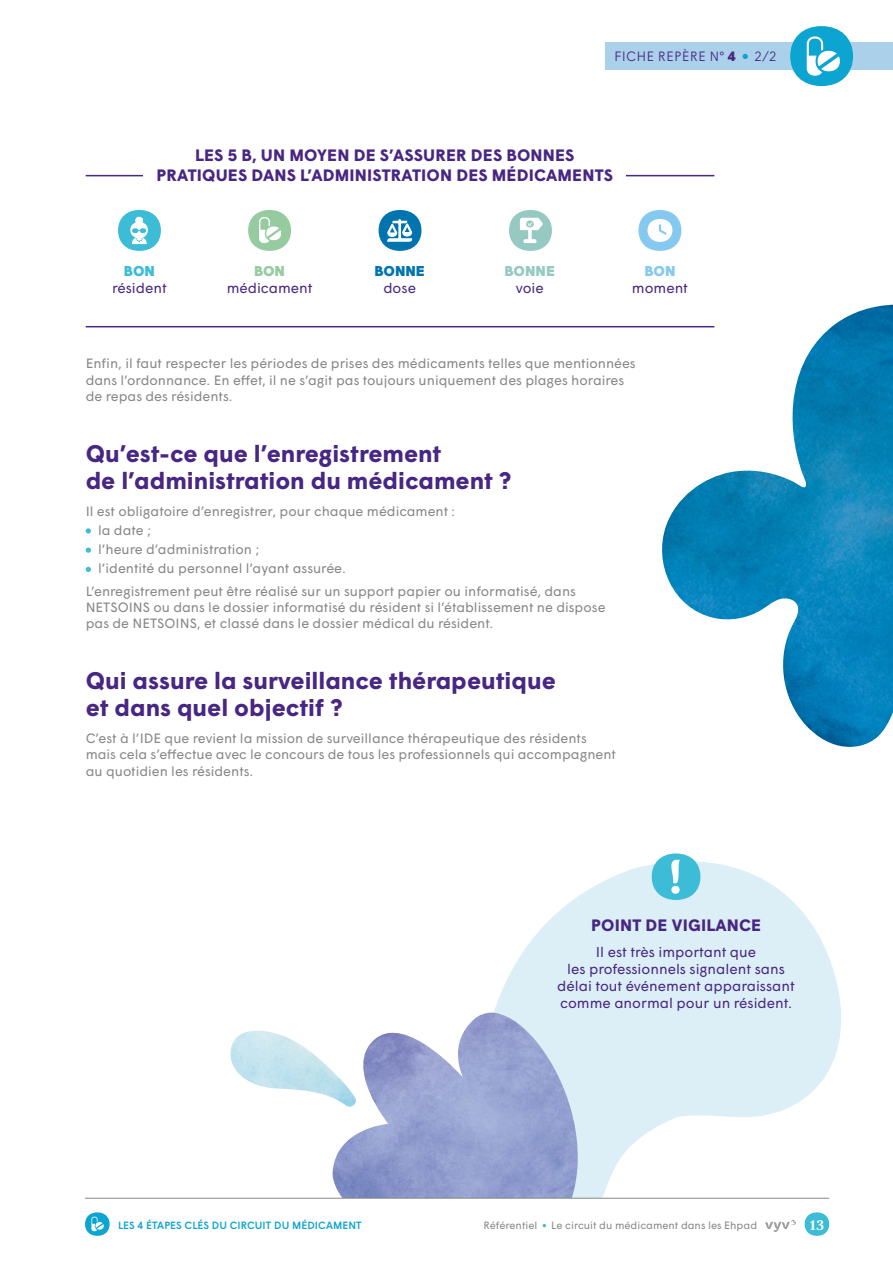
<style>
.page{position:relative;width:893px;height:1263px;background:#fff}
.page>*{position:absolute;margin:0;border:0;box-sizing:border-box;transform-origin:0 0}
.t1{font:700 24px/27px "Wigrum";color:#482683}
.t2{font:700 16.5px/19.8px "Wigrum";letter-spacing:.01em;color:#482683;text-align:center}
.t3{font:700 15px "Aria Text G1";color:#fff}
.t4{font:14.25px/17.1px "Wigrum";color:#482683;text-align:center}
.t5{font:900 14.25px "Wigrum";color:#0074af}
.t6{font:900 14.25px "Wigrum";color:#96c9c2}
.t7{font:900 14.25px "Wigrum";color:#3cbcd7}
.t8{font:900 14.25px "Wigrum";color:#96cba0}
.t9{font:900 14.25px "Wigrum";color:#85c9f0}
.t10{font:13.5px/16.2px "Wigrum";color:#878787}
.t11{font:300 13.5px "Wigrum";letter-spacing:.01em;color:#482683}
.t12{font:10.5px "Wigrum";color:#878787}
.t13{font:500 10.5px "Wigrum";letter-spacing:.01em;color:#0ca4d1}
.s1{font-weight:900}
</style>
<div class="page">
<img style="left:653px;top:305px;width:240px;height:442px">
<div style="left:82px;top:181px;width:620px;height:146px;background:#fff"></div>
<img style="left:230px;top:1031px;width:102px;height:67px">
<svg style="left:494px;top:854px;width:347px;height:344px;fill:#dceff7"></svg>
<img style="left:332px;top:1012px;width:297px;height:186px">
<div style="left:118px;top:210px;width:43px;height:41px;background:#3cbcd7;border-radius:50%"></div>
<svg style="left:130px;top:217px;width:18px;height:27px"></svg>
<div style="left:248px;top:210px;width:43px;height:41px;background:#96cba0;border-radius:50%"></div>
<svg style="left:259px;top:217px;width:22px;height:26px"></svg>
<div style="left:379px;top:210px;width:42px;height:41px;background:#0074af;border-radius:50%"></div>
<svg style="left:387px;top:219px;width:25px;height:23px"></svg>
<div style="left:509px;top:210px;width:43px;height:41px;background:#96c9c2;border-radius:50%"></div>
<svg style="left:520px;top:218px;width:23px;height:25px"></svg>
<div style="left:638px;top:210px;width:43px;height:41px;background:#85c9f0;border-radius:50%"></div>
<svg style="left:647px;top:219px;width:25px;height:23px"></svg>
<hr style="left:86px;top:175px;width:628px;height:1px;background:#482683">
<hr style="left:86px;top:326px;width:628px;height:1px;background:#482683">
<div style="left:144px;top:149px;width:482px;height:32px;background:#fff"></div>
<svg style="left:86px;top:528px;width:5px;height:5px"></svg>
<svg style="left:86px;top:548px;width:5px;height:5px"></svg>
<svg style="left:86px;top:567px;width:5px;height:5px"></svg>
<div style="left:652px;top:853px;width:48px;height:47px;background:#3cbcd7;border-radius:50%"></div>
<svg style="left:671px;top:860px;width:9px;height:34px"></svg>
<div style="left:85px;top:1212px;width:25px;height:24px;background:#0ca4d1;border-radius:50%"></div>
<svg style="left:91px;top:1216px;width:13px;height:15px"></svg>
<div style="left:805px;top:1212px;width:24px;height:24px;background:#3cbcd7;border-radius:50%"></div>
<svg style="left:765px;top:1219px;width:31px;height:13px"></svg>
<hr style="left:85px;top:1198px;width:744px;height:1px;background:#878787">
<div style="left:606px;top:43px;width:213px;height:27px;background:#aad1e9"></div>
<svg style="left:743px;top:54px;width:5px;height:5px"></svg>
<div style="left:819px;top:43px;width:74px;height:27px;background:#aad1e9"></div>
<div style="left:790px;top:26px;width:63px;height:60px;background:#0ca4d1;border-radius:50%"></div>
<svg style="left:807px;top:36px;width:33px;height:40px"></svg>
<p class="t11" style="left:614px;top:46px;width:123px">FICHE REPÈRE N° <span class="s1">4</span></p>
<p class="t11" style="left:755px;top:46px;width:23px">2/2</p>
<p class="t2" style="left:156px;top:144px;width:458px">LES 5 B, UN MOYEN DE S’ASSURER DES BONNES<br>PRATIQUES DANS L’ADMINISTRATION DES MÉDICAMENTS</p>
<p class="t7" style="left:124px;top:260px;width:32px">BON</p>
<p class="t4" style="left:112px;top:278px;width:56px">résident</p>
<p class="t8" style="left:254px;top:260px;width:32px">BON</p>
<p class="t4" style="left:227px;top:278px;width:87px">médicament</p>
<p class="t5" style="left:374px;top:260px;width:52px">BONNE</p>
<p class="t4" style="left:383px;top:278px;width:34px">dose</p>
<p class="t6" style="left:505px;top:260px;width:52px">BONNE</p>
<p class="t4" style="left:516px;top:278px;width:30px">voie</p>
<p class="t9" style="left:644px;top:260px;width:32px">BON</p>
<p class="t4" style="left:632px;top:278px;width:58px">moment</p>
<p class="t10" style="left:86px;top:354px;width:552px">Enfin, il faut respecter les périodes de prises des médicaments telles que mentionnées dans l’ordonnance. En effet, il ne s’agit pas toujours uniquement des plages horaires de repas des résidents.</p>
<h1 class="t1" style="left:86px;top:438px;width:427px">Qu’est-ce que l’enregistrement<br>de l’administration du médicament ?</h1>
<p class="t10" style="left:98px;top:500px;width:359px;line-height:19.2px;text-indent:-12px">Il est obligatoire d’enregistrer, pour chaque médicament : la date ;<br>l’heure d’administration ;<br>l’identité du personnel l’ayant assurée.</p>
<p class="t10" style="left:86px;top:582px;width:522px">L’enregistrement peut être réalisé sur un support papier ou informatisé, dans<br>NETSOINS ou dans le dossier informatisé du résident si l’établissement ne dispose pas de NETSOINS, et classé dans le dossier médical du résident.</p>
<h1 class="t1" style="left:86px;top:665px;width:472px">Qui assure la surveillance thérapeutique et dans quel objectif ?</h1>
<p class="t10" style="left:86px;top:729px;width:532px">C’est à l’IDE que revient la mission de surveillance thérapeutique des résidents mais cela s’effectue avec le concours de tous les professionnels qui accompagnent au quotidien les résidents.</p>
<p class="t2" style="left:591px;top:914px;width:171px">POINT DE VIGILANCE</p>
<p class="t4" style="left:557px;top:942px;width:239px">Il est très important que<br>les professionnels signalent sans délai tout événement apparaissant comme anormal pour un résident.</p>
<p class="t13" style="left:118px;top:1217px;width:245px">LES 4 ÉTAPES CLÉS DU CIRCUIT DU MÉDICAMENT</p>
<p class="t12" style="left:484px;top:1217px;width:55px">Référentiel</p>
<p class="t12" style="left:551px;top:1217px;width:207px">Le circuit du médicament dans les Ehpad</p>
<p class="t3" style="left:809px;top:1215px;width:16px">13</p>
</div>
